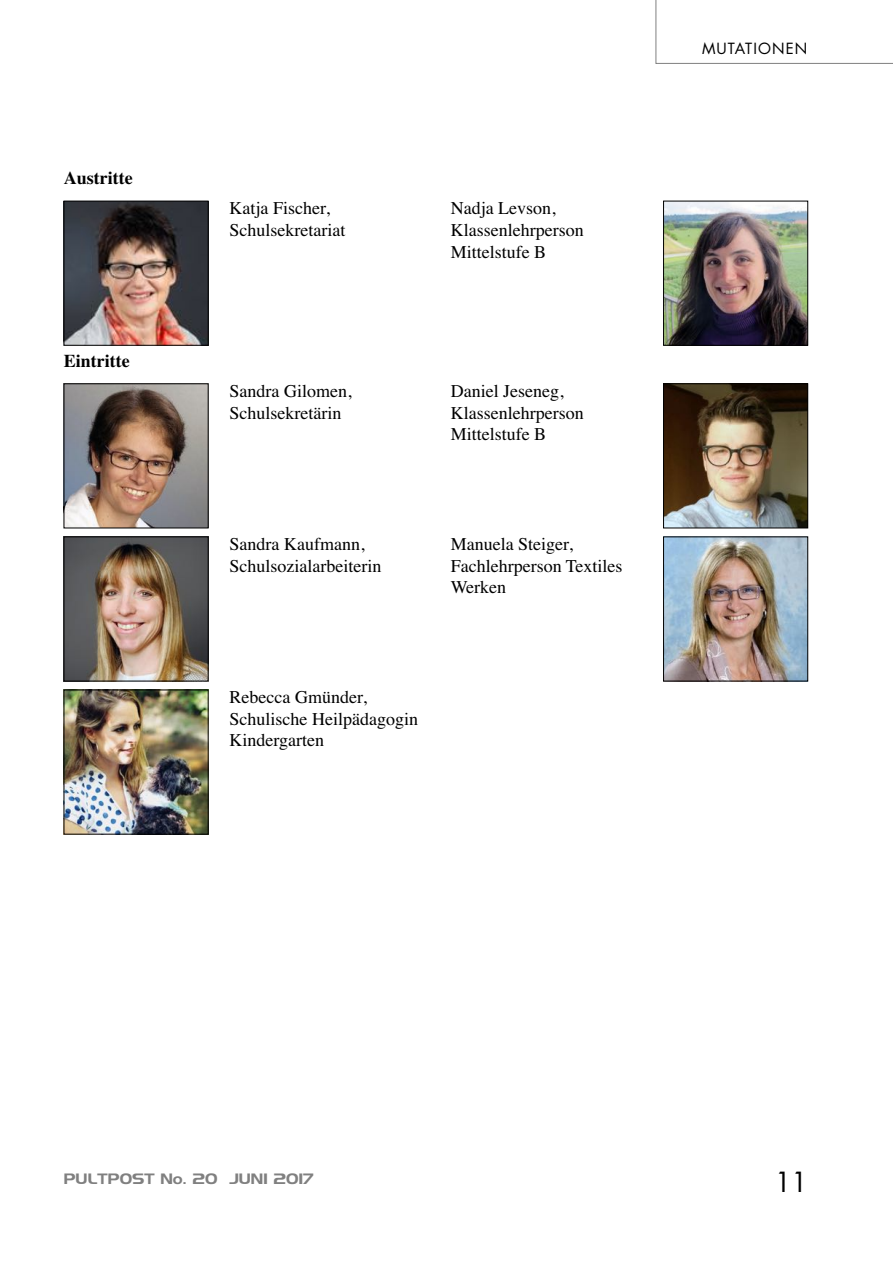
<style>
.page{position:relative;width:893px;height:1263px;background:#fff}
.page>*{position:absolute;margin:0;border:0;box-sizing:border-box;transform-origin:0 0}
.t1{font:27px "Futura";color:#000}
.t2{font:18px/21.6px "Times";color:#000}
.t3{font:700 18px "Times";color:#000}
.t4{font:15px "Denmark";color:#808080}
.t5{font:15px "Futura";letter-spacing:.075em;color:#000}
</style>
<div class="page">
<svg style="left:656px;top:0;width:237px;height:64px"></svg>
<img style="left:66px;top:692px;width:140px;height:140px">
<div style="left:64px;top:690px;width:144px;height:144px;border:1px solid #000"></div>
<img style="left:66px;top:386px;width:140px;height:140px">
<img style="left:66px;top:539px;width:140px;height:140px">
<div style="left:64px;top:537px;width:144px;height:144px;border:1px solid #000"></div>
<img style="left:66px;top:203px;width:140px;height:140px">
<div style="left:64px;top:201px;width:144px;height:144px;border:1px solid #000"></div>
<img style="left:665px;top:386px;width:141px;height:140px">
<div style="left:663px;top:384px;width:145px;height:144px;border:1px solid #000"></div>
<img style="left:665px;top:539px;width:141px;height:140px">
<div style="left:663px;top:537px;width:145px;height:144px;border:1px solid #000"></div>
<img style="left:665px;top:203px;width:141px;height:140px">
<div style="left:663px;top:201px;width:145px;height:144px;border:1px solid #000"></div>
<p class="t3" style="left:64px;top:160px;width:70px">Austritte</p>
<p class="t3" style="left:64px;top:344px;width:67px">Eintritte</p>
<p class="t2" style="left:230px;top:196px;width:117px">Katja Fischer,<br>Schulsekretariat</p>
<p class="t2" style="left:451px;top:196px;width:134px">Nadja Levson,<br>Klassenlehrperson<br>Mittelstufe B</p>
<p class="t2" style="left:230px;top:379px;width:123px">Sandra Gilomen,<br>Schulsekretärin</p>
<p class="t2" style="left:230px;top:532px;width:153px">Sandra Kaufmann,<br>Schulsozialarbeiterin</p>
<p class="t2" style="left:451px;top:379px;width:134px">Daniel Jeseneg,<br>Klassenlehrperson<br>Mittelstufe B</p>
<p class="t2" style="left:451px;top:532px;width:173px">Manuela Steiger,<br>Fachlehrperson Textiles<br>Werken</p>
<p class="t2" style="left:230px;top:685px;width:190px">Rebecca Gmünder,<br>Schulische Heilpädagogin<br>Kindergarten</p>
<p class="t5" style="left:702px;top:38px;width:107px">MUTATIONEN</p>
<p class="t4" style="left:64px;top:1169px;width:251px">PULTPOST No. 20 JUNI 2017</p>
<h1 class="t1" style="left:775px;top:1163px;width:35px">11</h1>
</div>
